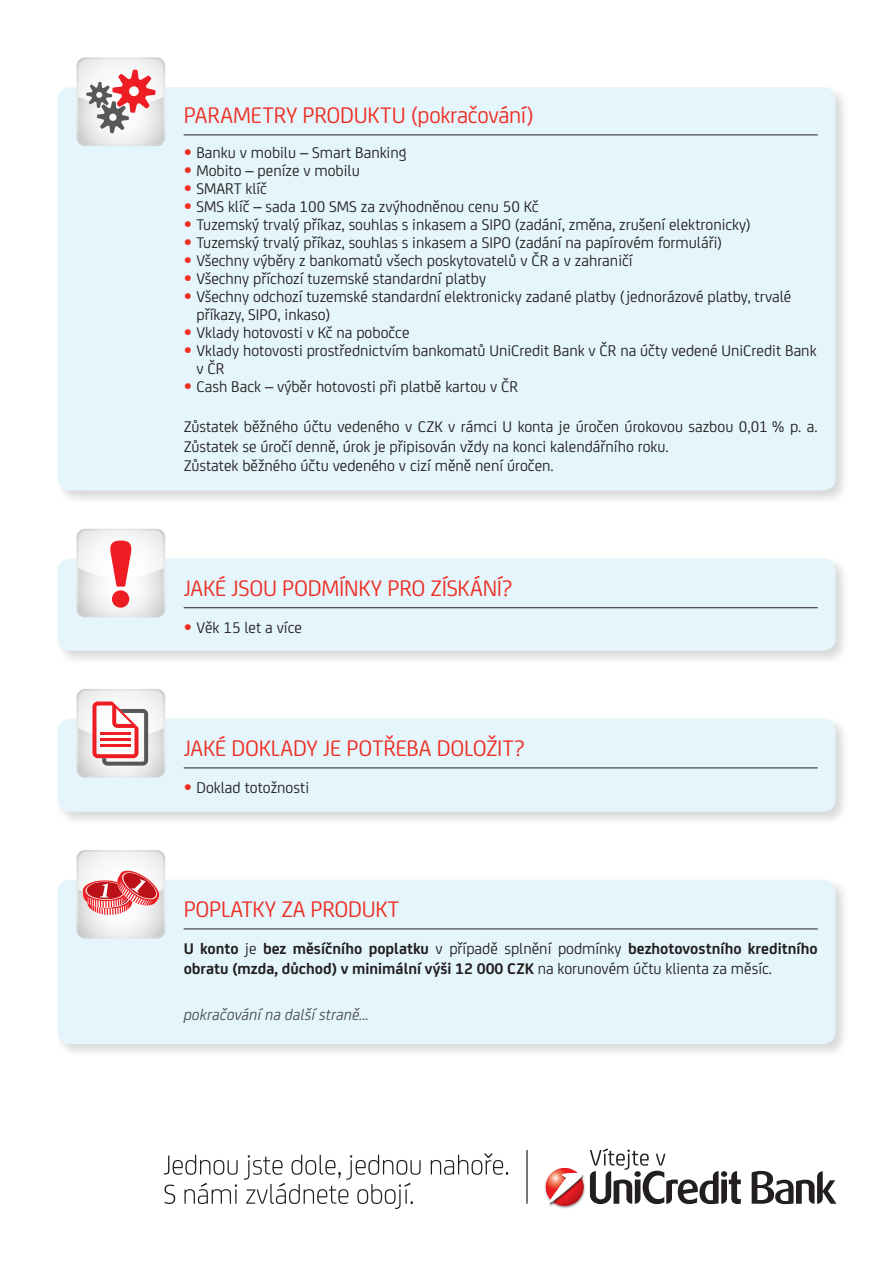
<style>
.page{position:relative;width:893px;height:1263px;background:#fff}
.page>*{position:absolute;margin:0;border:0;box-sizing:border-box;transform-origin:0 0}
.t1{font:24px "Uni Credit";letter-spacing:-.01em;color:#ee2e22}
.t2{font:16.5px/18px "Uni Credit";color:#231f20}
.t3{font:700 16.5px/19.8px "Uni Credit";color:#231f20}
.t4{font:italic 16.5px "Uni Credit";color:#4b4c4d}
.s1{font-family:"Helvetica Neue LT Pro";font-weight:700;color:#ee2e22}
.s2{font-weight:400}
</style>
<div class="page">
<img style="left:545px;top:1168px;width:33px;height:41px">
<svg style="left:546px;top:1168px;width:37px;height:38px"></svg>
<img style="left:549px;top:1176px;width:36px;height:30px">
<svg style="left:549px;top:1173px;width:34px;height:31px"></svg>
<svg style="left:752px;top:1171px;width:84px;height:33px"></svg>
<svg style="left:590px;top:1148px;width:151px;height:56px"></svg>
<svg style="left:164px;top:1155px;width:74px;height:20px"></svg>
<svg style="left:431px;top:1153px;width:77px;height:22px"></svg>
<svg style="left:164px;top:1184px;width:11px;height:20px"></svg>
<svg style="left:184px;top:1183px;width:53px;height:21px"></svg>
<svg style="left:244px;top:1155px;width:177px;height:54px"></svg>
<hr style="left:526px;top:1150px;width:2px;height:54px;background:#231f20">
<div style="left:55px;top:85px;width:795px;height:420px;background:#231f20;opacity:.17"></div>
<div style="left:57px;top:87px;width:779px;height:403px;background:#e5f5fc;border-radius:13px"></div>
<hr style="left:184px;top:135px;width:634px;height:1px;background:#231f20">
<svg style="left:77px;top:57px;width:88px;height:89px"></svg>
<div style="left:55px;top:556px;width:795px;height:109px;background:#231f20;opacity:.17"></div>
<div style="left:57px;top:558px;width:779px;height:93px;background:#e5f5fc;border-radius:13px"></div>
<hr style="left:184px;top:607px;width:634px;height:1px;background:#231f20">
<svg style="left:77px;top:529px;width:88px;height:88px"></svg>
<div style="left:55px;top:716px;width:795px;height:110px;background:#231f20;opacity:.17"></div>
<div style="left:57px;top:719px;width:779px;height:93px;background:#e5f5fc;border-radius:13px"></div>
<hr style="left:184px;top:767px;width:634px;height:1px;background:#231f20">
<svg style="left:77px;top:689px;width:88px;height:89px"></svg>
<div style="left:55px;top:877px;width:795px;height:181px;background:#231f20;opacity:.17"></div>
<div style="left:57px;top:880px;width:779px;height:164px;background:#e5f5fc;border-radius:13px"></div>
<hr style="left:184px;top:928px;width:634px;height:1px;background:#231f20">
<svg style="left:77px;top:850px;width:88px;height:89px"></svg>
<h1 class="t1" style="left:184px;top:98px;width:133px">Parametry produktu</h1>
<h1 class="t1" style="left:411px;top:98px;width:125px">(pokračování)</h1>
<p class="t2" style="left:184px;top:143px;width:224px"><span class="s1">•</span> Banku v mobilu – Smart Banking</p>
<p class="t2" style="left:184px;top:161px;width:178px"><span class="s1">•</span> Mobito – peníze v mobilu</p>
<p class="t2" style="left:184px;top:179px;width:85px"><span class="s1">•</span> SMART klíč</p>
<p class="t2" style="left:184px;top:197px;width:356px"><span class="s1">•</span> SMS klíč – sada 100 SMS za zvýhodněnou cenu 50 Kč</p>
<p class="t2" style="left:184px;top:215px;width:569px"><span class="s1">•</span> Tuzemský trvalý příkaz, souhlas s inkasem a SIPO (zadání, změna, zrušení elektronicky)</p>
<p class="t2" style="left:184px;top:233px;width:540px"><span class="s1">•</span> Tuzemský trvalý příkaz, souhlas s inkasem a SIPO (zadání na papírovém formuláři)</p>
<p class="t2" style="left:184px;top:251px;width:450px"><span class="s1">•</span> Všechny výběry z bankomatů všech poskytovatelů v ČR a v zahraničí</p>
<p class="t2" style="left:184px;top:269px;width:304px"><span class="s1">•</span> Všechny příchozí tuzemské standardní platby</p>
<p class="t2" style="left:196px;top:287px;width:596px;text-indent:-13px"><span class="s1">•</span> Všechny odchozí tuzemské standardní elektronicky zadané platby ( jednorázové platby, trvalé příkazy, SIPO, inkaso)</p>
<p class="t2" style="left:184px;top:323px;width:227px"><span class="s1">•</span> Vklady hotovosti v Kč na pobočce</p>
<p class="t2" style="left:196px;top:341px;width:622px;text-indent:-13px"><span class="s1">•</span> Vklady hotovosti prostřednictvím bankomatů UniCredit Bank v ČR na účty vedené UniCredit Bank v ČR</p>
<p class="t2" style="left:184px;top:377px;width:336px"><span class="s1">•</span> Cash Back – výběr hotovosti při platbě kartou v ČR</p>
<p class="t2" style="left:184px;top:415px;width:635px;line-height:19.8px">Zůstatek běžného účtu vedeného v CZK v rámci U konta je úročen úrokovou sazbou 0,01 % p. a.<br>Zůstatek se úročí denně, úrok je připisován vždy na konci kalendářního roku.<br>Zůstatek běžného účtu vedeného v cizí měně není úročen.</p>
<h1 class="t1" style="left:184px;top:571px;width:60px">Jaké jsou</h1>
<h1 class="t1" style="left:282px;top:571px;width:118px">podmínky pro</h1>
<h1 class="t1" style="left:431px;top:571px;width:83px">získání?</h1>
<p class="t2" style="left:184px;top:617px;width:120px"><span class="s1">•</span> Věk 15 let a více</p>
<h1 class="t1" style="left:184px;top:731px;width:61px">Jaké dokl</h1>
<h1 class="t1" style="left:280px;top:731px;width:169px">ady je potřeba dolo</h1>
<h1 class="t1" style="left:486px;top:731px;width:40px">žit?</h1>
<p class="t2" style="left:184px;top:777px;width:127px"><span class="s1">•</span> Doklad totožnosti</p>
<h1 class="t1" style="left:184px;top:892px;width:141px">Poplatky za produkt</h1>
<p class="t3" style="left:184px;top:937px;width:635px">U konto <span class="s2">je</span> bez měsíčního poplatku <span class="s2">v případě splnění podmínky</span> bezhotovostního kreditního obratu (mzda, důchod) v minimální výši 12 000 CZK <span class="s2">na korunovém účtu klienta za měsíc.</span></p>
<p class="t4" style="left:184px;top:1003px;width:187px">pokračování na další straně...</p>
</div>
